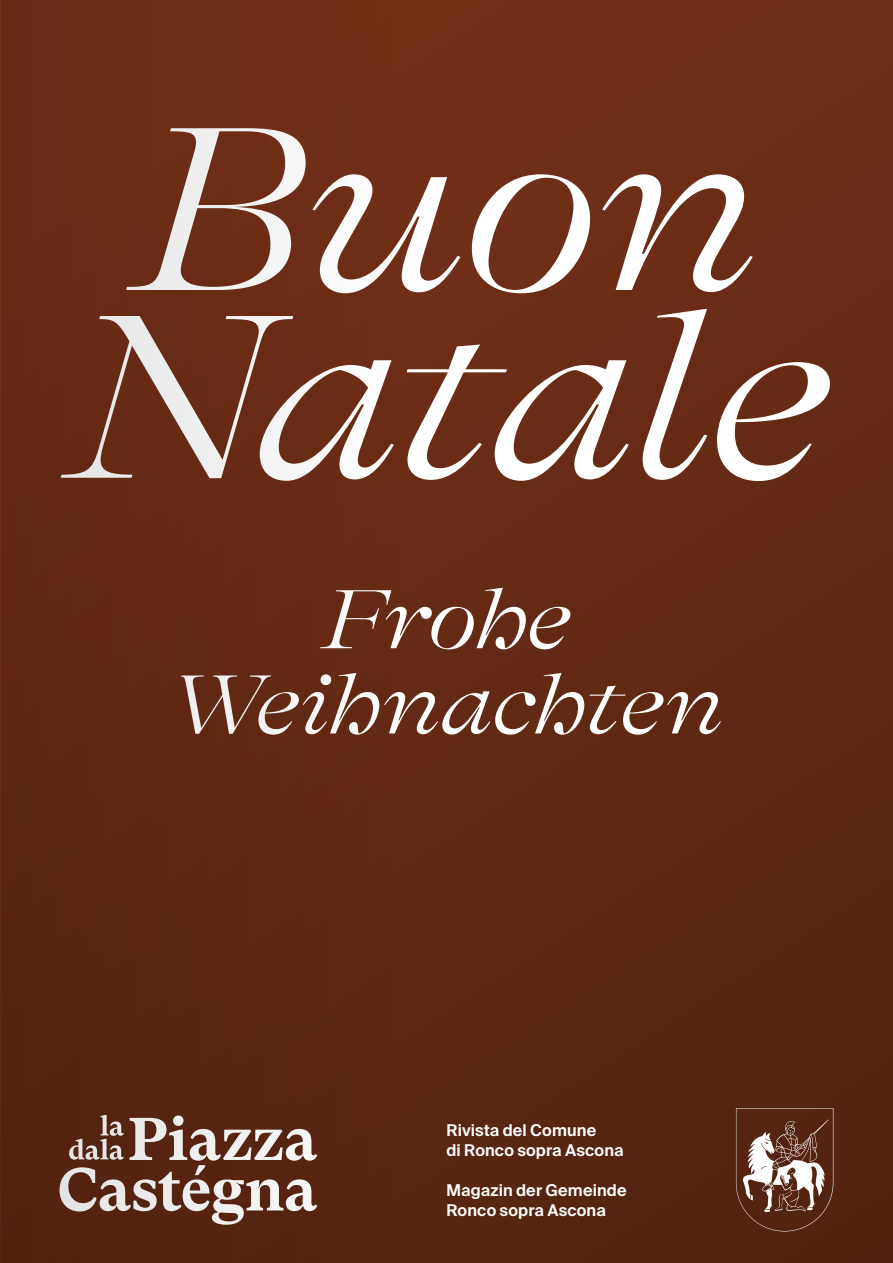
<style>
.page{position:relative;width:893px;height:1263px;background:#fff}
.page>*{position:absolute;margin:0;border:0;box-sizing:border-box;transform-origin:0 0}
.t1{font:italic 300 expanded 237.9px/187.8px "GT Alpina Fine Trial";letter-spacing:-.04em;color:#fff}
.t2{font:italic 300 expanded 85.2px/85.2px "GT Alpina Fine Trial";letter-spacing:-.025em;color:#fff;text-align:center}
.t3{font:600 16.2px/19.8px "Suisse Intl";letter-spacing:.01em;color:#fff}
</style>
<div class="page">
<div style="left:0;top:0;width:893px;height:1263px;background:linear-gradient(to bottom,#722f17,#542311)"></div>
<svg style="left:736px;top:1108px;width:97px;height:123px"></svg>
<div style="left:2px;top:0;width:396px;height:1263px;background:linear-gradient(to bottom,#6c2911,#5e2f1e)"></div>
<h1 class="t1" style="left:62px;top:128px;width:771px">Buon<br>Natale</h1>
<h2 class="t2" style="left:169px;top:581px;width:556px">Frohe<br>Weihnachten</h2>
<p class="t3" style="left:446px;top:1121px;width:179px">Rivista del Comune<br>di Ronco sopra Ascona</p>
<p class="t3" style="left:446px;top:1180px;width:182px">Magazin der Gemeinde<br>Ronco sopra Ascona</p>
</div>
